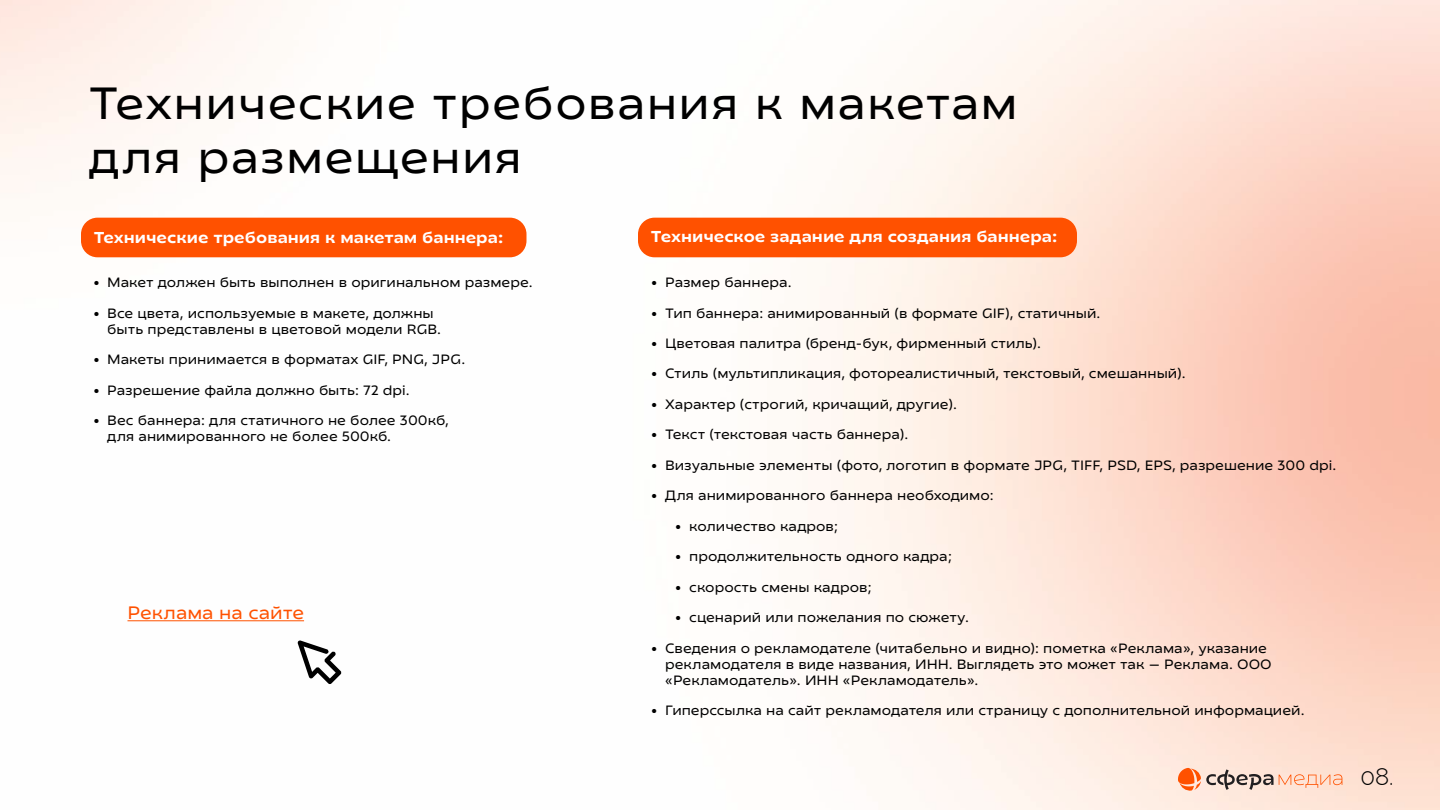
<style>
.page{position:relative;width:1440px;height:810px;background:#fff}
.page>*{position:absolute;margin:0;border:0;box-sizing:border-box;transform-origin:0 0}
.t1{font:500 45px/54px "Transforma Sans Trial";letter-spacing:.025em;color:#000}
.t2{font:100 24px "Raleway";color:#000}
.t3{font:500 18px "Transforma Sans Trial";color:#ff5100}
.t4{font:700 15.75px "Transforma Sans Trial";color:#fff}
.t5{font:500 13.5px/16.2px "Transforma Sans Trial";color:#000}
</style>
<div class="page">
<img style="left:0;top:0;width:1440px;height:810px">
<svg style="left:1178px;top:768px;width:164px;height:23px;background:#e6bda9"></svg>
<hr style="left:380px;top:27px;width:1px;height:159px;background:#fff">
<div style="left:81px;top:218px;width:445px;height:39px;background:#ff5100;border-radius:17px"></div>
<div style="left:638px;top:218px;width:439px;height:39px;background:#ff5100;border-radius:17px"></div>
<hr style="left:128px;top:620px;width:176px;height:1px;background:#ff5100">
<svg style="left:298px;top:640px;width:44px;height:44px"></svg>
<h1 class="t1" style="left:89px;top:76px;width:931px">Технические требования к макетам для размещения</h1>
<p class="t4" style="left:94px;top:227px;width:411px">Технические требования к макетам баннера:</p>
<p class="t4" style="left:651px;top:227px;width:408px">Техническое задание для создания баннера:</p>
<p class="t5" style="left:93px;top:274px;width:441px">• Макет должен быть выполнен в оригинальном размере.</p>
<p class="t5" style="left:107px;top:305px;width:335px;text-indent:-14px">• Все цвета, используемые в макете, должны быть представлены в цветовой модели RGB.</p>
<p class="t5" style="left:93px;top:351px;width:374px">• Макеты принимается в форматах GIF, PNG, JPG.</p>
<p class="t5" style="left:93px;top:382px;width:318px">• Разрешение файла должно быть: 72 dpi.</p>
<p class="t5" style="left:107px;top:412px;width:343px;text-indent:-14px">• Вес баннера: для статичного не более 300кб, для анимированного не более 500кб.</p>
<h3 class="t3" style="left:128px;top:601px;width:178px">Реклама на сайте</h3>
<p class="t5" style="left:651px;top:274px;width:142px">• Размер баннера.</p>
<p class="t5" style="left:651px;top:305px;width:451px">• Тип баннера: анимированный (в формате GIF), статичный.</p>
<p class="t5" style="left:651px;top:335px;width:392px">• Цветовая палитра (бренд-бук, фирменный стиль).</p>
<p class="t5" style="left:651px;top:365px;width:536px">• Стиль (мультипликация, фотореалистичный, текстовый, смешанный).</p>
<p class="t5" style="left:651px;top:396px;width:308px">• Характер (cтрогий, кричащий, другие).</p>
<p class="t5" style="left:651px;top:426px;width:259px">• Текст (текстовая часть баннера).</p>
<p class="t5" style="left:651px;top:457px;width:687px">• Визуальные элементы (фото, логотип в формате JPG, TIFF, PSD, EPS, разрешение 300 dpi.</p>
<p class="t5" style="left:651px;top:487px;width:344px">• Для анимированного баннера необходимо:</p>
<p class="t5" style="left:675px;top:518px;width:164px">• количество кадров;</p>
<p class="t5" style="left:675px;top:548px;width:278px">• продолжительность одного кадра;</p>
<p class="t5" style="left:675px;top:579px;width:198px">• скорость смены кадров;</p>
<p class="t5" style="left:675px;top:609px;width:296px">• cценарий или пожелания по сюжету.</p>
<p class="t5" style="left:665px;top:640px;width:608px;text-indent:-14px">• Сведения о рекламодателе (читабельно и видно): пометка «Реклама», указание рекламодателя в виде названия, ИНН. Выглядеть это может так — Реклама. ООО «Рекламодатель». ИНН «Рекламодатель».</p>
<p class="t5" style="left:651px;top:702px;width:655px">• Гиперссылка на сайт рекламодателя или страницу с дополнительной информацией.</p>
<h2 class="t2" style="left:1360px;top:757px;width:35px">08.</h2>
</div>
